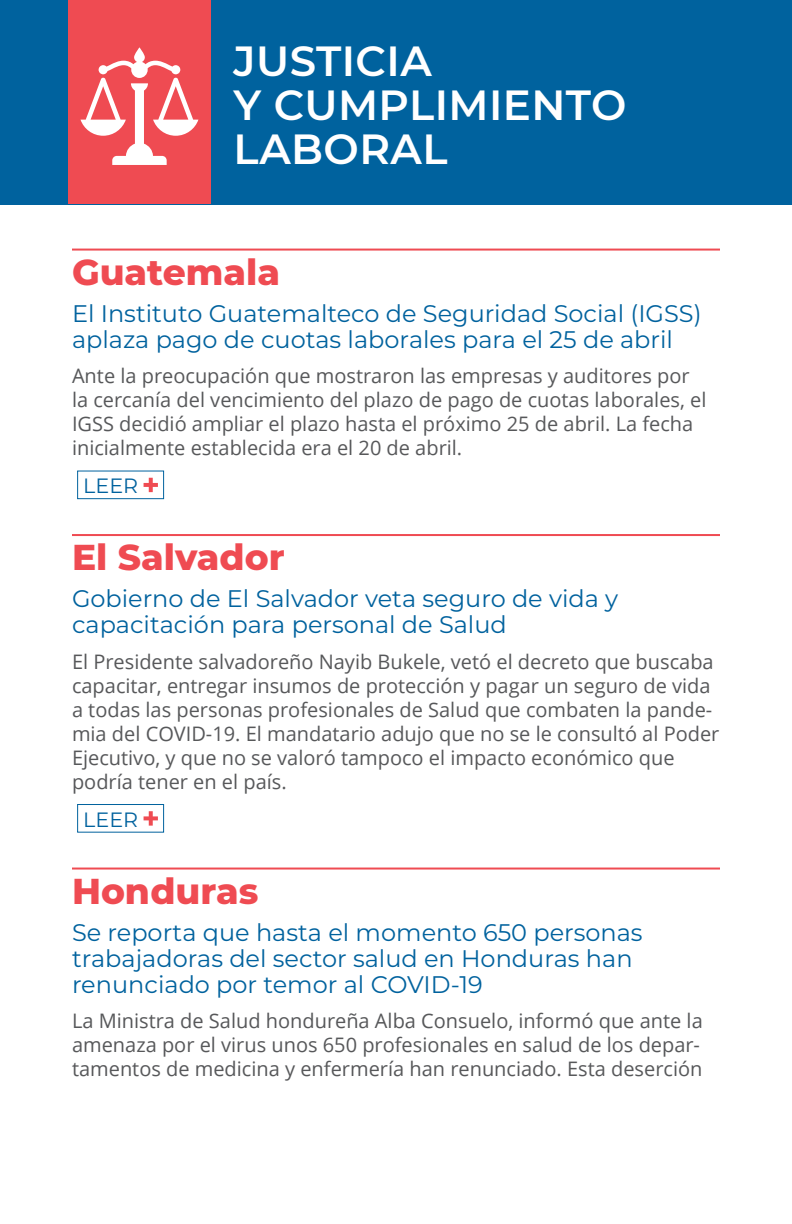
<style>
.page{position:relative;width:792px;height:1224px;background:#fff}
.page>*{position:absolute;margin:0;border:0;box-sizing:border-box;transform-origin:0 0}
.t1{font:600 42px/44px "Montserrat";letter-spacing:.01em;color:#fff}
.PAÍS{font:800 36px "Montserrat";color:#ef4b52}
.Títulos{font:24px/26px "Montserrat";color:#00629e}
.Títulos-2{font:20.6px "Montserrat";color:#00629e}
.COrridos{font:20px/24px "Open Sans";color:#57585a}
</style>
<div class="page">
<div style="left:0;top:0;width:792px;height:204px;background:#00629e"></div>
<div style="left:68px;top:0;width:143px;height:204px;background:#ef4b52"></div>
<svg style="left:81px;top:47px;width:117px;height:118px"></svg>
<hr style="left:72px;top:249px;width:648px;height:2px;background:#ef4b52">
<hr style="left:72px;top:534px;width:648px;height:2px;background:#ef4b52">
<hr style="left:72px;top:868px;width:648px;height:2px;background:#ef4b52">
<svg style="left:144px;top:478px;width:14px;height:14px"></svg>
<div style="left:77px;top:471px;width:87px;height:28px;border:1px solid #00629e"></div>
<svg style="left:144px;top:811px;width:14px;height:15px"></svg>
<div style="left:77px;top:804px;width:87px;height:29px;border:1px solid #00629e"></div>
<h1 class="t1" style="left:234px;top:37px;width:394px">JUSTICIA<br>Y CUMPLIMIENTO<br>LABORAL</h1>
<p class="PAÍS" style="left:72px;top:245px;width:209px">Guatemala</p>
<p class="Títulos" style="left:72px;top:300px;width:631px">El Instituto Guatemalteco de Seguridad Social (IGSS) aplaza pago de cuotas laborales para el 25 de abril</p>
<p class="COrridos" style="left:72px;top:363px;width:636px">Ante la preocupación que mostraron las empresas y auditores por la cercanía del vencimiento del plazo de pago de cuotas laborales, el IGSS decidió ampliar el plazo hasta el próximo 25 de abril. La fecha inicialmente establecida era el 20 de abril.</p>
<p class="Títulos-2" style="left:83px;top:472px;width:56px">LEER</p>
<p class="PAÍS" style="left:72px;top:531px;width:214px">El Salvador</p>
<p class="Títulos" style="left:72px;top:585px;width:548px">Gobierno de El Salvador veta seguro de vida y capacitación para personal de Salud</p>
<p class="COrridos" style="left:72px;top:649px;width:649px">El Presidente salvadoreño Nayib Bukele, vetó el decreto que buscaba capacitar, entregar insumos de protección y pagar un seguro de vida a todas las personas profesionales de Salud que combaten la pande&shy;mia del COVID-19. El mandatario adujo que no se le consultó al Poder Ejecutivo, y que no se valoró tampoco el impacto económico que podría tener en el país.</p>
<p class="Títulos-2" style="left:83px;top:805px;width:56px">LEER</p>
<p class="PAÍS" style="left:72px;top:864px;width:188px">Honduras</p>
<p class="Títulos" style="left:72px;top:919px;width:572px">Se reporta que hasta el momento 650 personas trabajadoras del sector salud en Honduras han renunciado por temor al COVID-19</p>
<p class="COrridos" style="left:72px;top:1008px;width:632px">La Ministra de Salud hondureña Alba Consuelo, informó que ante la amenaza por el virus unos 650 profesionales en salud de los depar&shy;tamentos de medicina y enfermería han renunciado. Esta deserción</p>
</div>
